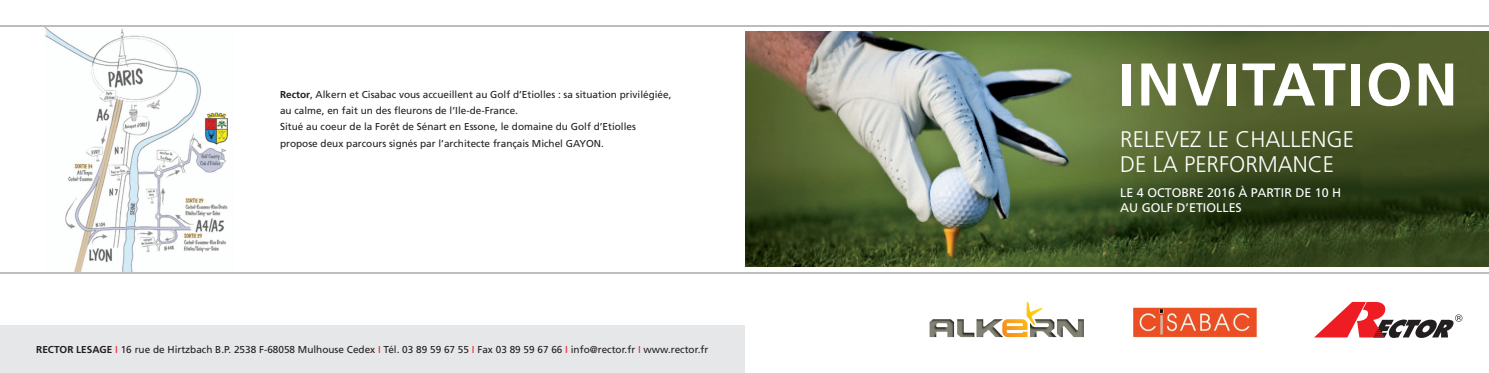
<style>
.page{position:relative;width:1489px;height:373px;background:#fff}
.page>*{position:absolute;margin:0;border:0;box-sizing:border-box;transform-origin:0 0}
.t1{font:700 60px "Frutiger LT Std";letter-spacing:.03em;color:#fff}
.t2{font:300 22.5px/25px "Frutiger LT Std";color:#fff}
.t3{font:12.5px "Frutiger LT Std";color:#fff}
.t4{font:10px/16.2px "Frutiger LT Std";color:#231f20}
.s1{font-weight:700}
.s2{color:#ee1d23}
</style>
<div class="page">
<img style="left:745px;top:32px;width:743px;height:234px">
<img style="left:44px;top:27px;width:184px;height:244px">
<hr style="left:0;top:25px;width:1488px;height:2px;background:#bcbdc0">
<hr style="left:0;top:271px;width:1488px;height:2px;background:#bcbdc0">
<div style="left:0;top:324px;width:744px;height:48px;background:#e6e7e9"></div>
<svg style="left:1314px;top:301px;width:148px;height:36px"></svg>
<svg style="left:929px;top:302px;width:154px;height:35px"></svg>
<img style="left:1133px;top:307px;width:125px;height:30px">
<p class="t4" style="left:280px;top:86px;width:393px"><span class="s1">Rector</span>, Alkern et Cisabac vous accueillent au Golf d’Etiolles : sa situation privilégiée, au calme, en fait un des fleurons de l’Ile-de-France.</p>
<p class="t4" style="left:280px;top:119px;width:357px">Situé au coeur de la Forêt de Sénart en Essone, le domaine du Golf d’Etiolles propose deux parcours signés par l’architecte français Michel GAYON.</p>
<p class="t4" style="left:36px;top:340px;width:673px"><span class="s1">RECTOR LESAGE</span> <span class="s2">I</span> 16 rue de Hirtzbach B.P. 2538 F-68058 Mulhouse Cedex <span class="s2">I</span> Tél. 03 89 59 67 55 <span class="s2">I</span> Fax 03 89 59 67 66 <span class="s2">I</span> info@rector.fr <span class="s2">I</span> www.rector.fr</p>
<p class="t1" style="left:1118px;top:49px;width:340px">INVITATION</p>
<p class="t2" style="left:1120px;top:127px;width:235px">RELEVEZ LE CHALLENGE<br>DE LA PERFORMANCE</p>
<p class="t3" style="left:1120px;top:185px;width:222px">LE 4 OCTOBRE 2016 À PARTIR DE 10 H</p>
<p class="t3" style="left:1120px;top:200px;width:123px">AU GOLF D’ETIOLLES</p>
</div>
